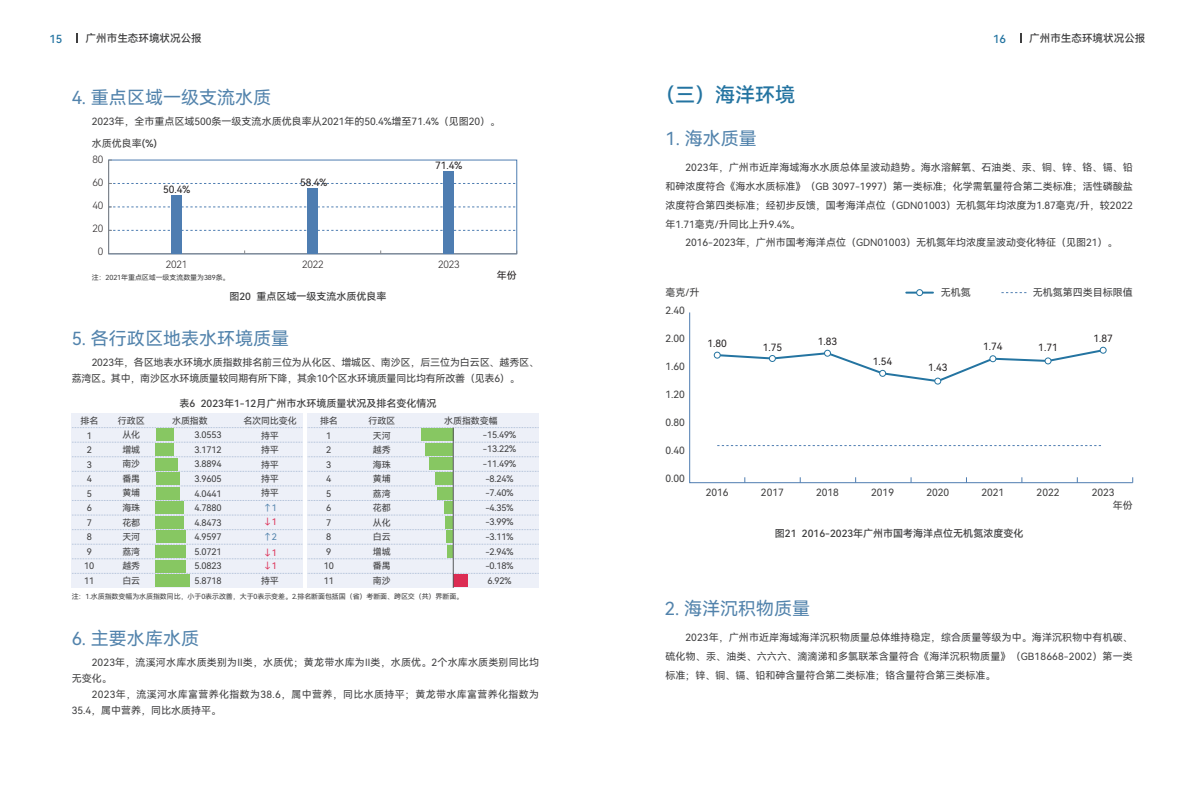
<style>
.page{position:relative;width:1191px;height:808px;background:#fff}
.page>*{position:absolute;margin:0;border:0;box-sizing:border-box;transform-origin:0 0}
.t1{font:20px "Harmony OS Sans SC Medium";color:#2474a1}
.t2{font:18px "Harmony OS Sans SC";color:#5283ac}
.t3{font:11.2px "Harmony OS Sans SC Medium";color:#2474a1}
.t4{font:10.6px "Harmony OS Sans SC Medium";color:#3e3e3f}
.t5{font:10px/18.8px "Harmony OS Sans SC";color:#3e3e3f;text-align:justify}
.t6{font:10px/16px "Harmony OS Sans SC";letter-spacing:-.02em;color:#3e3e3f}
.t7{font:10px "Harmony OS Sans SC Medium";color:#3e3e3f}
.t8{font:10px/16px "Harmony OS Sans SC";letter-spacing:.035em;color:#3e3e3f}
.t9{font:10px/16px "Harmony OS Sans SC";letter-spacing:.02em;color:#3e3e3f}
.t10{font:10px "Harmony OS Sans SC";color:#231f20}
.t11{font:10px "Harmony OS Sans SC Light";letter-spacing:-.02em;color:#231f20}
.t12{font:9px/14.5px "Harmony OS Sans SC";letter-spacing:-.015em;color:#3e3e3f}
.t13{font:9px "Harmony OS Sans SC";color:#dc2c53}
.t14{font:9px "Harmony OS Sans SC";color:#5283ac}
.t15{font:7px "Harmony OS Sans SC";letter-spacing:-.015em;color:#3e3e3f}
.s1{font-family:"Harmony OS Sans SC Medium"}
</style>
<div class="page">
<svg style="left:689px;top:312px;width:444px;height:172px"></svg>
<svg style="left:717px;top:445px;width:386px;height:1px"></svg>
<svg style="left:714px;top:347px;width:392px;height:37px"></svg>
<div style="left:1099px;top:347px;width:7px;height:6px;border:1px solid #2474a1;border-radius:50%"></div>
<hr style="left:906px;top:292px;width:27px;height:2px;background:#2474a1">
<svg style="left:1001px;top:292px;width:26px;height:1px"></svg>
<div style="left:916px;top:289px;width:7px;height:7px;border:1px solid #2474a1;border-radius:50%"></div>
<div style="left:72px;top:413px;width:231px;height:175px;background:#edf0f8"></div>
<div style="left:308px;top:413px;width:231px;height:175px;background:#edf0f8"></div>
<svg style="left:72px;top:427px;width:467px;height:1px"></svg>
<svg style="left:72px;top:442px;width:467px;height:1px"></svg>
<svg style="left:72px;top:456px;width:467px;height:1px"></svg>
<svg style="left:72px;top:471px;width:467px;height:1px"></svg>
<svg style="left:72px;top:486px;width:467px;height:1px"></svg>
<svg style="left:72px;top:500px;width:467px;height:1px"></svg>
<svg style="left:72px;top:515px;width:467px;height:1px"></svg>
<svg style="left:72px;top:529px;width:467px;height:1px"></svg>
<svg style="left:72px;top:544px;width:467px;height:1px"></svg>
<svg style="left:72px;top:558px;width:467px;height:1px"></svg>
<svg style="left:72px;top:573px;width:467px;height:1px"></svg>
<div style="left:421px;top:429px;width:32px;height:12px;background:#87c762"></div>
<div style="left:425px;top:443px;width:28px;height:12px;background:#87c762"></div>
<div style="left:429px;top:458px;width:24px;height:12px;background:#87c762"></div>
<div style="left:435px;top:472px;width:18px;height:12px;background:#87c762"></div>
<div style="left:437px;top:487px;width:16px;height:12px;background:#87c762"></div>
<div style="left:444px;top:501px;width:9px;height:13px;background:#87c762"></div>
<div style="left:445px;top:516px;width:8px;height:12px;background:#87c762"></div>
<div style="left:446px;top:531px;width:7px;height:12px;background:#87c762"></div>
<div style="left:447px;top:545px;width:6px;height:12px;background:#87c762"></div>
<div style="left:453px;top:574px;width:15px;height:12px;background:#dc2c53"></div>
<div style="left:156px;top:429px;width:17px;height:12px;background:#87c762"></div>
<div style="left:156px;top:443px;width:18px;height:12px;background:#87c762"></div>
<div style="left:156px;top:458px;width:22px;height:12px;background:#87c762"></div>
<div style="left:156px;top:472px;width:23px;height:13px;background:#87c762"></div>
<div style="left:156px;top:487px;width:23px;height:12px;background:#87c762"></div>
<div style="left:156px;top:502px;width:28px;height:12px;background:#87c762"></div>
<div style="left:156px;top:516px;width:28px;height:12px;background:#87c762"></div>
<div style="left:156px;top:531px;width:29px;height:12px;background:#87c762"></div>
<div style="left:156px;top:545px;width:30px;height:12px;background:#87c762"></div>
<div style="left:156px;top:560px;width:30px;height:12px;background:#87c762"></div>
<div style="left:156px;top:574px;width:34px;height:13px;background:#87c762"></div>
<hr style="left:453px;top:428px;width:1px;height:160px;background:#57585a">
<svg style="left:108px;top:159px;width:409px;height:95px"></svg>
<svg style="left:109px;top:183px;width:408px;height:1px"></svg>
<svg style="left:109px;top:207px;width:408px;height:1px"></svg>
<svg style="left:109px;top:230px;width:408px;height:1px"></svg>
<div style="left:171px;top:196px;width:11px;height:58px;background:#4e7db1"></div>
<div style="left:307px;top:189px;width:11px;height:65px;background:#4e7db1"></div>
<div style="left:443px;top:172px;width:11px;height:82px;background:#4e7db1"></div>
<p class="t3" style="left:49px;top:31px;width:14px">15</p>
<p class="t4" style="left:86px;top:31px;width:118px">广州市生态环境状况公报</p>
<p class="t3" style="left:993px;top:31px;width:14px">16</p>
<p class="t4" style="left:1029px;top:31px;width:118px">广州市生态环境状况公报</p>
<h2 class="t2" style="left:72px;top:85px;width:201px">4. 重点区域一级支流水质</h2>
<p class="t5" style="left:92px;top:111px;width:410px">2023年，全市重点区域500条一级支流水质优良率从2021年的50.4%增至71.4%（见图20）。</p>
<p class="t5" style="left:92px;top:134px;width:67px">水质优良率<span class="s1">(%)</span></p>
<p class="t11" style="left:92px;top:152px;width:12px">80</p>
<p class="t11" style="left:92px;top:175px;width:12px">60</p>
<p class="t11" style="left:92px;top:198px;width:12px">40</p>
<p class="t11" style="left:92px;top:221px;width:12px">20</p>
<p class="t11" style="left:98px;top:244px;width:7px">0</p>
<p class="t10" style="left:163px;top:182px;width:29px">50.4%</p>
<p class="t10" style="left:300px;top:175px;width:29px">58.4%</p>
<p class="t10" style="left:435px;top:159px;width:29px">71.4%</p>
<p class="t11" style="left:166px;top:258px;width:23px">2021</p>
<p class="t11" style="left:302px;top:258px;width:23px">2022</p>
<p class="t11" style="left:438px;top:258px;width:23px">2023</p>
<p class="t15" style="left:92px;top:272px;width:139px">注：2021年重点区域一级支流数量为389条。</p>
<p class="t7" style="left:229px;top:289px;width:158px">图20 重点区域一级支流水质优良率</p>
<h2 class="t2" style="left:72px;top:326px;width:219px">5. 各行政区地表水环境质量</h2>
<p class="t10" style="left:497px;top:268px;width:22px">年份</p>
<p class="t6" style="left:72px;top:354px;width:469px;text-indent:20px">2023年，各区地表水环境水质指数排名前三位为从化区、增城区、南沙区，后三位为白云区、越秀区、荔湾区。其中，南沙区水环境质量较同期有所下降，其余10个区水环境质量同比均有所改善（见表6）。</p>
<p class="t7" style="left:180px;top:397px;width:258px">表6 2023年1-12月广州市水环境质量状况及排名变化情况</p>
<p class="t12" style="left:81px;top:413px;width:19px">排名</p>
<p class="t12" style="left:118px;top:413px;width:28px">行政区</p>
<p class="t12" style="left:172px;top:413px;width:37px">水质指数</p>
<p class="t12" style="left:243px;top:413px;width:55px">名次同比变化</p>
<p class="t12" style="left:320px;top:413px;width:19px">排名</p>
<p class="t12" style="left:368px;top:413px;width:28px">行政区</p>
<p class="t12" style="left:444px;top:413px;width:55px">水质指数变幅</p>
<p class="t12" style="left:324px;top:428px;width:12px">1<br>2<br>3<br>4<br>5<br>6<br>7<br>8<br>9<br>10<br>11</p>
<p class="t12" style="left:122px;top:427px;width:19px;text-align:justify">从化增城南沙番禺黄埔海珠花都天河荔湾越秀白云</p>
<p class="t12" style="left:483px;top:427px;width:35px;text-align:center">-15.49% -13.22% -11.49% -8.24% -7.40% -4.35% -3.99% -3.11% -2.94% -0.18%<br>6.92%</p>
<p class="t12" style="left:261px;top:428px;width:19px">持平</p>
<p class="t12" style="left:261px;top:471px;width:19px">持平持平</p>
<p class="t14" style="left:263px;top:501px;width:16px">↑1</p>
<p class="t13" style="left:263px;top:516px;width:16px">↓1</p>
<p class="t13" style="left:263px;top:559px;width:16px">↓1</p>
<p class="t12" style="left:261px;top:573px;width:19px">持平</p>
<p class="t12" style="left:84px;top:428px;width:12px">1<br>2<br>3<br>4<br>5<br>6<br>7<br>8<br>9<br>10<br>11</p>
<p class="t12" style="left:373px;top:428px;width:19px;text-align:justify">天河越秀海珠黄埔荔湾花都从化白云增城番禺南沙</p>
<p class="t12" style="left:194px;top:427px;width:29px;text-align:justify">3.0553<br>3.1712<br>3.8894<br>3.9605<br>4.0441<br>4.7880<br>4.8473<br>4.9597<br>5.0721<br>5.0823<br>5.8718</p>
<p class="t12" style="left:261px;top:442px;width:19px">持平</p>
<p class="t12" style="left:261px;top:457px;width:19px">持平</p>
<p class="t14" style="left:263px;top:531px;width:16px">↑2</p>
<p class="t13" style="left:263px;top:546px;width:16px">↓1</p>
<p class="t15" style="left:72px;top:591px;width:393px">注：1.水质指数变幅为水质指数同比，小于0表示改善，大于0表示变差。2.排名断面包括国（省）考断面、跨区交（共）界断面。</p>
<h2 class="t2" style="left:72px;top:626px;width:129px">6. 主要水库水质</h2>
<p class="t9" style="left:72px;top:654px;width:469px;text-indent:20px">2023年，流溪河水库水质类别为Ⅱ类，水质优；黄龙带水库为Ⅱ类，水质优。2个水库水质类别同比均无变化。</p>
<p class="t8" style="left:72px;top:686px;width:469px;text-indent:20px">2023年，流溪河水库富营养化指数为38.6，属中营养，同比水质持平；黄龙带水库富营养化指数为<br>35.4，属中营养，同比水质持平。</p>
<h1 class="t1" style="left:655px;top:81px;width:141px">（三）海洋环境</h1>
<h2 class="t2" style="left:665px;top:126px;width:93px">1. 海水质量</h2>
<p class="t5" style="left:685px;top:158px;width:449px">2023年，广州市近岸海域海水水质总体呈波动趋势。海水溶解氧、石油类、汞、铜、锌、铬、镉、铅</p>
<p class="t5" style="left:665px;top:177px;width:469px">和砷浓度符合《海水水质标准》（GB 3097-1997）第一类标准；化学需氧量符合第二类标准；活性磷酸盐</p>
<p class="t5" style="left:665px;top:195px;width:469px">浓度符合第四类标准；经初步反馈，国考海洋点位（GDN01003）无机氮年均浓度为1.87毫克/升，较2022</p>
<p class="t5" style="left:665px;top:214px;width:136px">年1.71毫克/升同比上升9.4%。</p>
<p class="t5" style="left:685px;top:233px;width:433px">2016-2023年，广州市国考海洋点位（GDN01003）无机氮年均浓度呈波动变化特征（见图21）。</p>
<p class="t5" style="left:665px;top:282px;width:35px">毫克/升</p>
<p class="t5" style="left:940px;top:282px;width:31px">无机氮</p>
<p class="t5" style="left:1032px;top:282px;width:101px">无机氮第四类目标限值</p>
<p class="t5" style="left:665px;top:301px;width:21px">2.40</p>
<p class="t5" style="left:665px;top:329px;width:21px">2.00</p>
<p class="t5" style="left:665px;top:357px;width:21px">1.60</p>
<p class="t5" style="left:665px;top:385px;width:21px">1.20</p>
<p class="t5" style="left:665px;top:413px;width:21px">0.80</p>
<p class="t5" style="left:665px;top:441px;width:21px">0.40</p>
<p class="t5" style="left:665px;top:469px;width:21px">0.00</p>
<p class="t10" style="left:707px;top:337px;width:21px">1.80</p>
<p class="t10" style="left:762px;top:341px;width:21px">1.75</p>
<p class="t10" style="left:818px;top:334px;width:21px">1.83</p>
<p class="t10" style="left:873px;top:354px;width:21px">1.54</p>
<p class="t10" style="left:928px;top:361px;width:21px">1.43</p>
<p class="t10" style="left:983px;top:339px;width:21px">1.74</p>
<p class="t10" style="left:1038px;top:340px;width:21px">1.71</p>
<p class="t10" style="left:1093px;top:332px;width:21px">1.87</p>
<p class="t5" style="left:706px;top:482px;width:24px">2016</p>
<p class="t5" style="left:761px;top:482px;width:24px">2017</p>
<p class="t5" style="left:816px;top:482px;width:24px">2018</p>
<p class="t5" style="left:871px;top:482px;width:24px">2019</p>
<p class="t5" style="left:926px;top:482px;width:24px">2020</p>
<p class="t5" style="left:981px;top:482px;width:24px">2021</p>
<p class="t5" style="left:1036px;top:482px;width:24px">2022</p>
<p class="t5" style="left:1112px;top:485px;width:21px;line-height:13.7px;text-indent:-21px">2023<br>年份</p>
<p class="t7" style="left:775px;top:526px;width:250px">图21 2016-2023年广州市国考海洋点位无机氮浓度变化</p>
<h2 class="t2" style="left:665px;top:596px;width:147px">2. 海洋沉积物质量</h2>
<p class="t5" style="left:665px;top:628px;width:469px;text-indent:20px">2023年，广州市近岸海域海洋沉积物质量总体维持稳定，综合质量等级为中。海洋沉积物中有机碳、硫化物、汞、油类、六六六、滴滴涕和多氯联苯含量符合《海洋沉积物质量》（GB18668-2002）第一类标准；锌、铜、镉、铅和砷含量符合第二类标准；铬含量符合第三类标准。</p>
</div>
